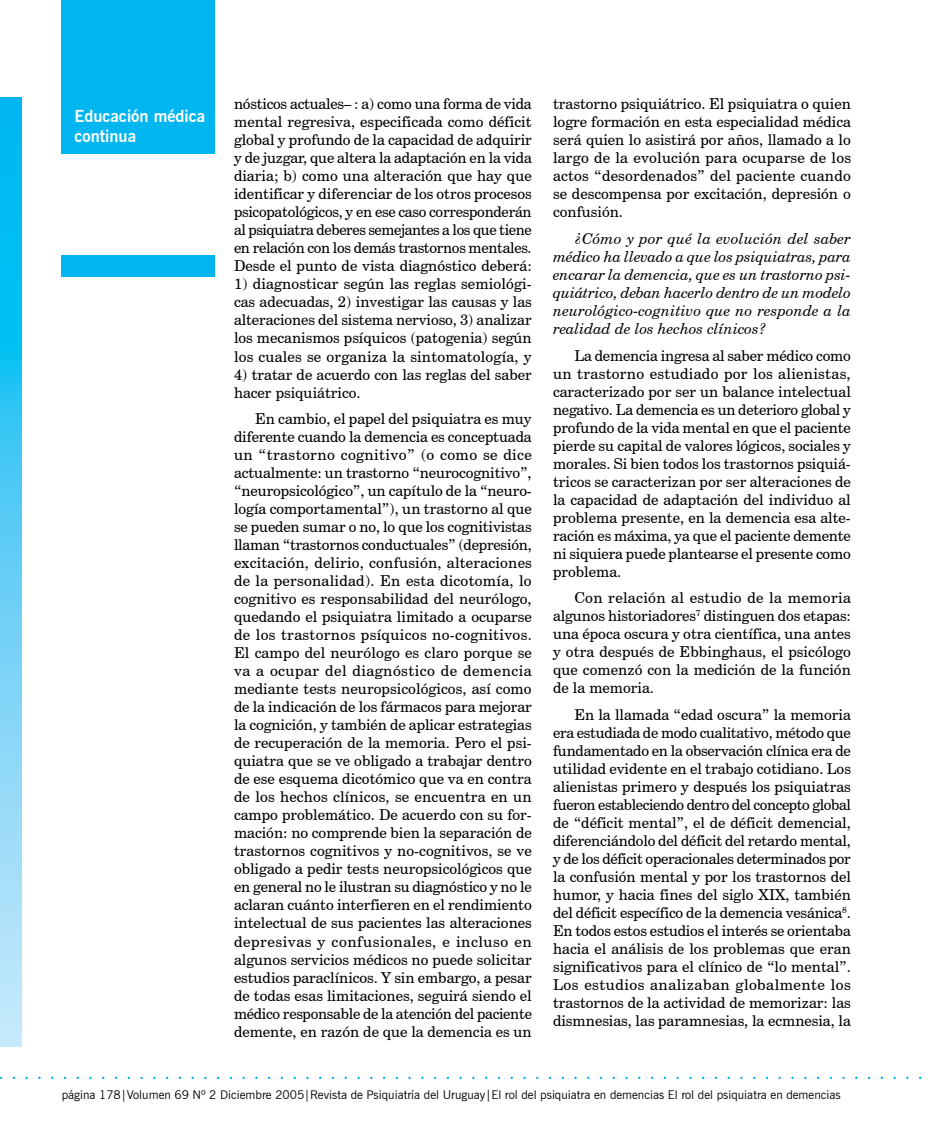
<style>
.page{position:relative;width:936px;height:1132px;background:#fff}
.page>*{position:absolute;margin:0;border:0;box-sizing:border-box;transform-origin:0 0}
.t1{font:700 16.5px/19.8px "News Gothic BT";color:#fff}
.t2{font:15px/18px "Century Schoolbook BT";color:#000;text-align:justify}
.t3{font:italic 15px/18px "Century Schoolbook BT";color:#000;text-align:justify}
.t4{font:12px "News Gothic BT";color:#000}
</style>
<div class="page">
<div style="left:62px;top:0;width:153px;height:153px;background:#00b6f1"></div>
<svg style="left:0;top:98px;width:21px;height:948px"></svg>
<div style="left:62px;top:255px;width:153px;height:21px;background:#00b6f1"></div>
<p class="t1" style="left:74px;top:106px;width:132px">Educación médica continua</p>
<p class="t2" style="left:234px;top:95px;width:299px">nósticos actuales– : a) como una forma de vida mental regresiva, especificada como déficit global y profundo de la capacidad de adquirir y de juzgar, que altera la adaptación en la vida diaria; b) como una alteración que hay que identificar y diferenciar de los otros procesos psicopatológicos, y en ese caso corresponderán al psiquiatra deberes semejantes a los que tiene en relación con los demás trastornos mentales.<br>Desde el punto de vista diagnóstico deberá:</p>
<p class="t2" style="left:234px;top:275px;width:299px">1) diagnosticar según las reglas semiológi&shy;cas adecuadas, 2) investigar las causas y las alteraciones del sistema nervioso, 3) analizar los mecanismos psíquicos (patogenia) según los cuales se organiza la sintomatología, y</p>
<p class="t2" style="left:234px;top:365px;width:299px">4) tratar de acuerdo con las reglas del saber hacer psiquiátrico.</p>
<p class="t2" style="left:234px;top:409px;width:299px;text-indent:21px">En cambio, el papel del psiquiatra es muy diferente cuando la demencia es conceptuada un “trastorno cognitivo” (o como se dice actualmente: un trastorno “neurocognitivo”, “neuropsicológico”, un capítulo de la “neuro&shy;logía comportamental”), un trastorno al que se pueden sumar o no, lo que los cognitivistas llaman “trastornos conductuales” (depresión, excitación, delirio, confusión, alteraciones de la personalidad). En esta dicotomía, lo cognitivo es responsabilidad del neurólogo, quedando el psiquiatra limitado a ocuparse de los trastornos psíquicos no-cognitivos.<br>El campo del neurólogo es claro porque se va a ocupar del diagnóstico de demencia mediante tests neuropsicológicos, así como de la indicación de los fármacos para mejorar la cognición, y también de aplicar estrategias de recuperación de la memoria. Pero el psi&shy;quiatra que se ve obligado a trabajar dentro de ese esquema dicotómico que va en contra de los hechos clínicos, se encuentra en un campo problemático. De acuerdo con su for&shy;mación: no comprende bien la separación de trastornos cognitivos y no-cognitivos, se ve obligado a pedir tests neuropsicológicos que en general no le ilustran su diagnóstico y no le aclaran cuánto interfieren en el rendimiento intelectual de sus pacientes las alteraciones depresivas y confusionales, e incluso en algunos servicios médicos no puede solicitar estudios paraclínicos. Y sin embargo, a pesar de todas esas limitaciones, seguirá siendo el médico responsable de la atención del paciente demente, en razón de que la demencia es un</p>
<p class="t2" style="left:553px;top:95px;width:299px">trastorno psiquiátrico. El psiquiatra o quien logre formación en esta especialidad médica será quien lo asistirá por años, llamado a lo largo de la evolución para ocuparse de los actos “desordenados” del paciente cuando se descompensa por excitación, depresión o confusión.</p>
<p class="t3" style="left:553px;top:229px;width:299px;text-indent:21px">¿Cómo y por qué la evolución del saber médico ha llevado a que los psiquiatras, para encarar la demencia, que es un trastorno psi&shy;quiátrico, deban hacerlo dentro de un modelo neurológico-cognitivo que no responde a la realidad de los hechos clínicos?</p>
<p class="t2" style="left:553px;top:346px;width:299px;text-indent:21px">La demencia ingresa al saber médico como un trastorno estudiado por los alienistas, caracterizado por ser un balance intelectual negativo. La demencia es un deterioro global y profundo de la vida mental en que el paciente pierde su capital de valores lógicos, sociales y morales. Si bien todos los trastornos psiquiá&shy;tricos se caracterizan por ser alteraciones de la capacidad de adaptación del individuo al problema presente, en la demencia esa alte&shy;ración es máxima, ya que el paciente demente ni siquiera puede plantearse el presente como problema.</p>
<p class="t2" style="left:553px;top:588px;width:299px;text-indent:21px">Con relación al estudio de la memoria algunos historiadores<sup>7</sup> distinguen dos etapas: una época oscura y otra científica, una antes y otra después de Ebbinghaus, el psicólogo que comenzó con la medición de la función de la memoria.</p>
<p class="t2" style="left:553px;top:705px;width:299px;text-indent:21px">En la llamada “edad oscura” la memoria era estudiada de modo cualitativo, método que fundamentado en la observación clínica era de utilidad evidente en el trabajo cotidiano. Los alienistas primero y después los psiquiatras fueron estableciendo dentro del concepto global de “déficit mental”, el de déficit demencial, diferenciándolo del déficit del retardo mental, y de los déficit operacionales determinados por la confusión mental y por los trastornos del humor, y hacia fines del siglo XIX, también del déficit específico de la demencia vesánica<sup>8</sup>.<br>En todos estos estudios el interés se orientaba hacia el análisis de los problemas que eran significativos para el clínico de “lo mental”.<br>Los estudios analizaban globalmente los trastornos de la actividad de memorizar: las dismnesias, las paramnesias, la ecmnesia, la</p>
<p class="t4" style="left:62px;top:1086px;width:780px">página 178|Volumen 69 Nº 2 Diciembre 2005|Revista de Psiquiatría del Uruguay|El rol del psiquiatra en demencias El rol del psiquiatra en demencias</p>
</div>
